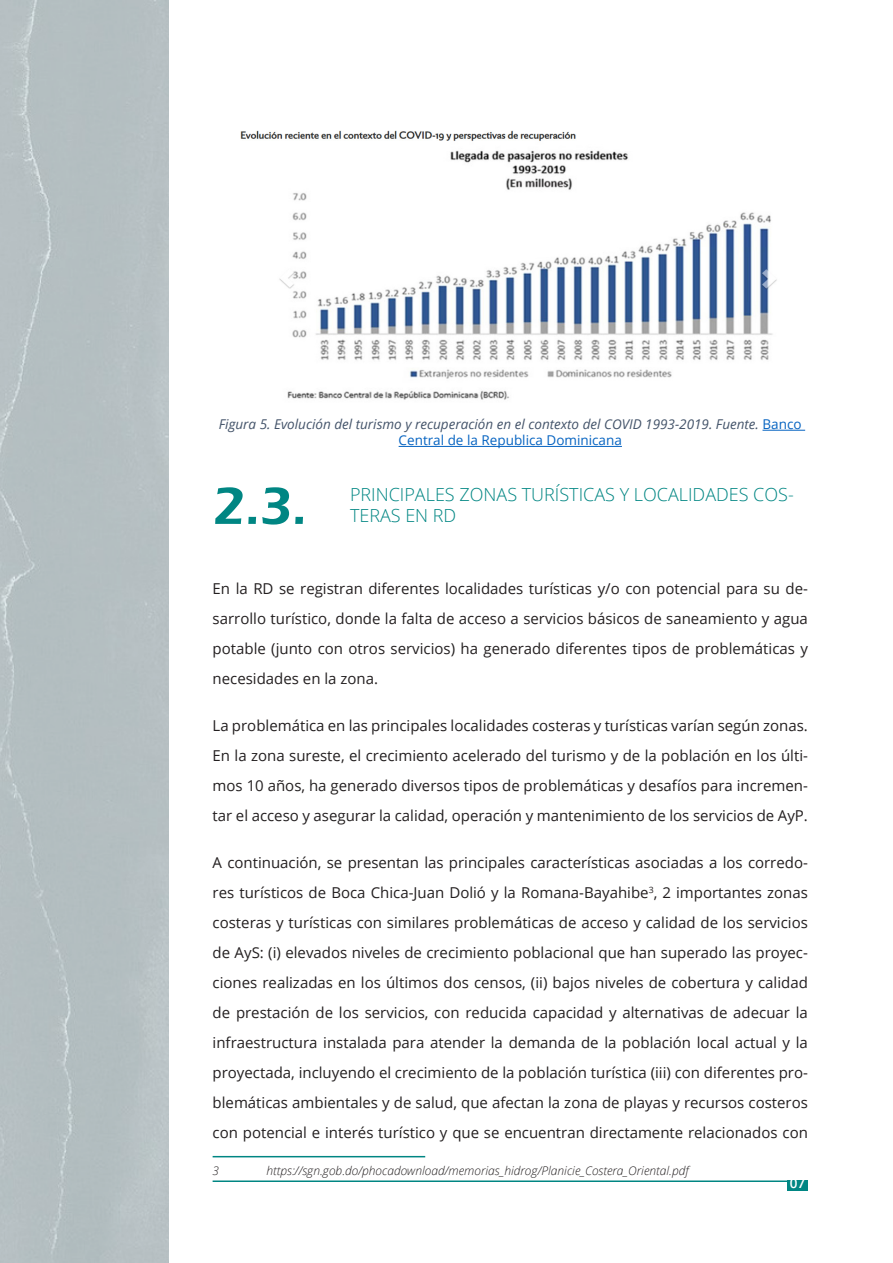
<style>
.page{position:relative;width:893px;height:1263px;background:#fff}
.page>*{position:absolute;margin:0;border:0;box-sizing:border-box;transform-origin:0 0}
.NUMERO_SUBCAPITULOS{font:600 54px "Eras ITC";color:#008683}
.TEXTO_SUBCAPITULOS{font:300 18px "Open Sans";color:#008683}
.TEXTO_CORRIDO{font:15px/30px "Open Sans";color:#231f20;text-align:justify}
.TEXTO_FIGURAS{font:italic 13.5px/16.2px "Open Sans";color:#44546a;text-align:center}
.t1{font:600 13.5px "Open Sans";color:#fff}
.NOTA_DE_RODAPÉ{font:italic 300 12px "Open Sans";color:#231f20}
.s1{font-style:normal;color:#0563c1}
</style>
<div class="page">
<div style="left:787px;top:1180px;width:21px;height:11px;background:#008683"></div>
<hr style="left:213px;top:1180px;width:574px;height:2px;background:#008683">
<img style="left:240px;top:130px;width:537px;height:270px">
<hr style="left:213px;top:1156px;width:212px;height:1px;background:#008683">
<hr style="left:762px;top:430px;width:43px;height:1px;background:#0563c1">
<hr style="left:399px;top:446px;width:223px;height:1px;background:#0563c1">
<div style="left:0;top:0;width:169px;height:1263px;background:#b4bec1"></div>
<p class="TEXTO_FIGURAS" style="left:219px;top:416px;width:584px">Figura 5. Evolución del turismo y recuperación en el contexto del COVID 1993-2019. Fuente. <span class="s1">Banco<br>Central de la Republica Dominicana</span></p>
<p class="TEXTO_SUBCAPITULOS" style="left:350px;top:482px;width:445px">PRINCIPALES ZONAS TURÍSTICAS Y LOCALIDADES COS-</p>
<p class="NUMERO_SUBCAPITULOS" style="left:213px;top:475px;width:95px">2.3.</p>
<p class="TEXTO_SUBCAPITULOS" style="left:350px;top:503px;width:108px">TERAS EN RD</p>
<p class="TEXTO_CORRIDO" style="left:213px;top:573px;width:597px">En la RD se registran diferentes localidades turísticas y/o con potencial para su de&shy;sarrollo turístico, donde la falta de acceso a servicios básicos de saneamiento y agua potable (junto con otros servicios) ha generado diferentes tipos de problemáticas y necesidades en la zona.</p>
<p class="TEXTO_CORRIDO" style="left:213px;top:710px;width:597px">La problemática en las principales localidades costeras y turísticas varían según zonas.<br>En la zona sureste, el crecimiento acelerado del turismo y de la población en los últi&shy;mos 10 años, ha generado diversos tipos de problemáticas y desafíos para incremen&shy;tar el acceso y asegurar la calidad, operación y mantenimiento de los servicios de AyP.</p>
<p class="TEXTO_CORRIDO" style="left:213px;top:847px;width:597px">A continuación, se presentan las principales características asociadas a los corredo&shy;res turísticos de Boca Chica-Juan Dolió y la Romana-Bayahibe<sup>3</sup>, 2 importantes zonas costeras y turísticas con similares problemáticas de acceso y calidad de los servicios de AyS: (i) elevados niveles de crecimiento poblacional que han superado las proyec&shy;ciones realizadas en los últimos dos censos, (ii) bajos niveles de cobertura y calidad de prestación de los servicios, con reducida capacidad y alternativas de adecuar la infraestructura instalada para atender la demanda de la población local actual y la proyectada, incluyendo el crecimiento de la población turística (iii) con diferentes pro&shy;blemáticas ambientales y de salud, que afectan la zona de playas y recursos costeros con potencial e interés turístico y que se encuentran directamente relacionados con</p>
<p class="NOTA_DE_RODAPÉ" style="left:213px;top:1162px;width:8px">3</p>
<p class="NOTA_DE_RODAPÉ" style="left:267px;top:1162px;width:424px">https://sgn.gob.do/phocadownload/memorias_hidrog/Planicie_Costera_Oriental.pdf</p>
<p class="t1" style="left:790px;top:1174px;width:17px">07</p>
</div>
